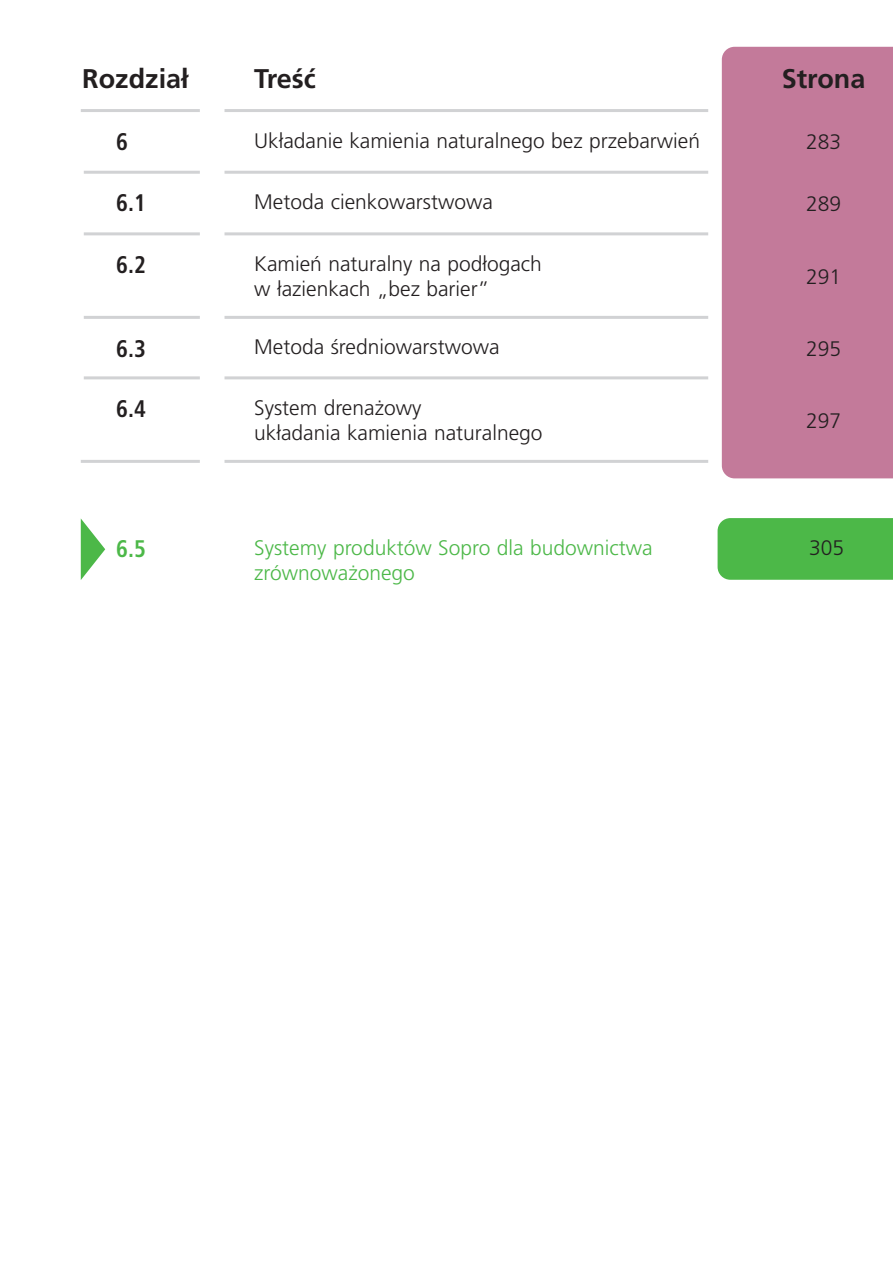
<style>
.page{position:relative;width:893px;height:1263px;background:#fff}
.page>*{position:absolute;margin:0;border:0;box-sizing:border-box;transform-origin:0 0}
._31_TAB_Inhalt_Head{font:700 27px "Frutiger LT Com";color:#231f20}
._32_TAB_Inhalt_Ziffe{font:700 condensed 24px "Frutiger LT Com";color:#231f20;scale:.95 1}
._32_TAB_Inhalt_Ziffe-2{font:700 condensed 24px "Frutiger LT Com";color:#4cb848;scale:.95 1}
._33_TAB_Inhalt{font:300 21px/25.2px "Frutiger LT Com";color:#231f20}
._33_TAB_Inhalt-2{font:300 21px/25.2px "Frutiger LT Com";color:#4cb848}
._30_TAB_Inhalt_Verze{font:300 21px "Frutiger LT Com";color:#231f20}
</style>
<div class="page">
<div style="left:722px;top:47px;width:171px;height:431px;background:#c37a9a"></div>
<div style="left:718px;top:518px;width:175px;height:62px;background:#4cb848"></div>
<hr style="left:84px;top:171px;width:116px;height:3px;background:#d1d2d4">
<hr style="left:225px;top:171px;width:483px;height:3px;background:#d1d2d4">
<hr style="left:84px;top:232px;width:116px;height:3px;background:#d1d2d4">
<hr style="left:225px;top:232px;width:483px;height:3px;background:#d1d2d4">
<hr style="left:84px;top:316px;width:116px;height:3px;background:#d1d2d4">
<hr style="left:225px;top:316px;width:483px;height:3px;background:#d1d2d4">
<hr style="left:84px;top:376px;width:116px;height:3px;background:#d1d2d4">
<hr style="left:225px;top:376px;width:483px;height:3px;background:#d1d2d4">
<hr style="left:81px;top:460px;width:119px;height:3px;background:#d1d2d4">
<hr style="left:225px;top:460px;width:483px;height:3px;background:#d1d2d4">
<hr style="left:81px;top:109px;width:119px;height:3px;background:#d1d2d4">
<hr style="left:225px;top:109px;width:483px;height:3px;background:#d1d2d4">
<svg style="left:81px;top:519px;width:24px;height:61px"></svg>
<p class="_31_TAB_Inhalt_Head" style="left:82px;top:63px;width:108px">Rozdział</p>
<p class="_31_TAB_Inhalt_Head" style="left:254px;top:63px;width:63px">Treść</p>
<p class="_31_TAB_Inhalt_Head" style="left:782px;top:63px;width:85px">Strona</p>
<p class="_32_TAB_Inhalt_Ziffe" style="left:116px;top:127px;width:14px">6</p>
<p class="_30_TAB_Inhalt_Verze" style="left:254px;top:128px;width:447px">Układanie kamienia naturalnego bez przebarwień</p>
<p class="_33_TAB_Inhalt" style="left:806px;top:130px;width:37px">283</p>
<p class="_32_TAB_Inhalt_Ziffe" style="left:116px;top:189px;width:33px">6.1</p>
<p class="_33_TAB_Inhalt" style="left:254px;top:190px;width:240px">Metoda cienkowarstwowa</p>
<p class="_33_TAB_Inhalt" style="left:806px;top:191px;width:37px">289</p>
<p class="_32_TAB_Inhalt_Ziffe" style="left:116px;top:251px;width:33px">6.2</p>
<p class="_33_TAB_Inhalt" style="left:254px;top:251px;width:289px">Kamień naturalny na podłogach w łazienkach „bez barier”</p>
<p class="_33_TAB_Inhalt" style="left:806px;top:264px;width:37px">291</p>
<p class="_32_TAB_Inhalt_Ziffe" style="left:116px;top:334px;width:33px">6.3</p>
<p class="_33_TAB_Inhalt" style="left:254px;top:335px;width:247px">Metoda średniowarstwowa</p>
<p class="_33_TAB_Inhalt" style="left:806px;top:336px;width:37px">295</p>
<p class="_32_TAB_Inhalt_Ziffe" style="left:116px;top:395px;width:33px">6.4</p>
<p class="_33_TAB_Inhalt" style="left:254px;top:395px;width:290px">System drenażowy<br>układania kamienia naturalnego</p>
<p class="_33_TAB_Inhalt" style="left:806px;top:408px;width:37px">297</p>
<p class="_32_TAB_Inhalt_Ziffe-2" style="left:116px;top:534px;width:33px">6.5</p>
<p class="_33_TAB_Inhalt-2" style="left:254px;top:535px;width:400px">Systemy produktów Sopro dla budownictwa zrównoważonego</p>
<p class="_33_TAB_Inhalt" style="left:809px;top:535px;width:37px">305</p>
</div>
